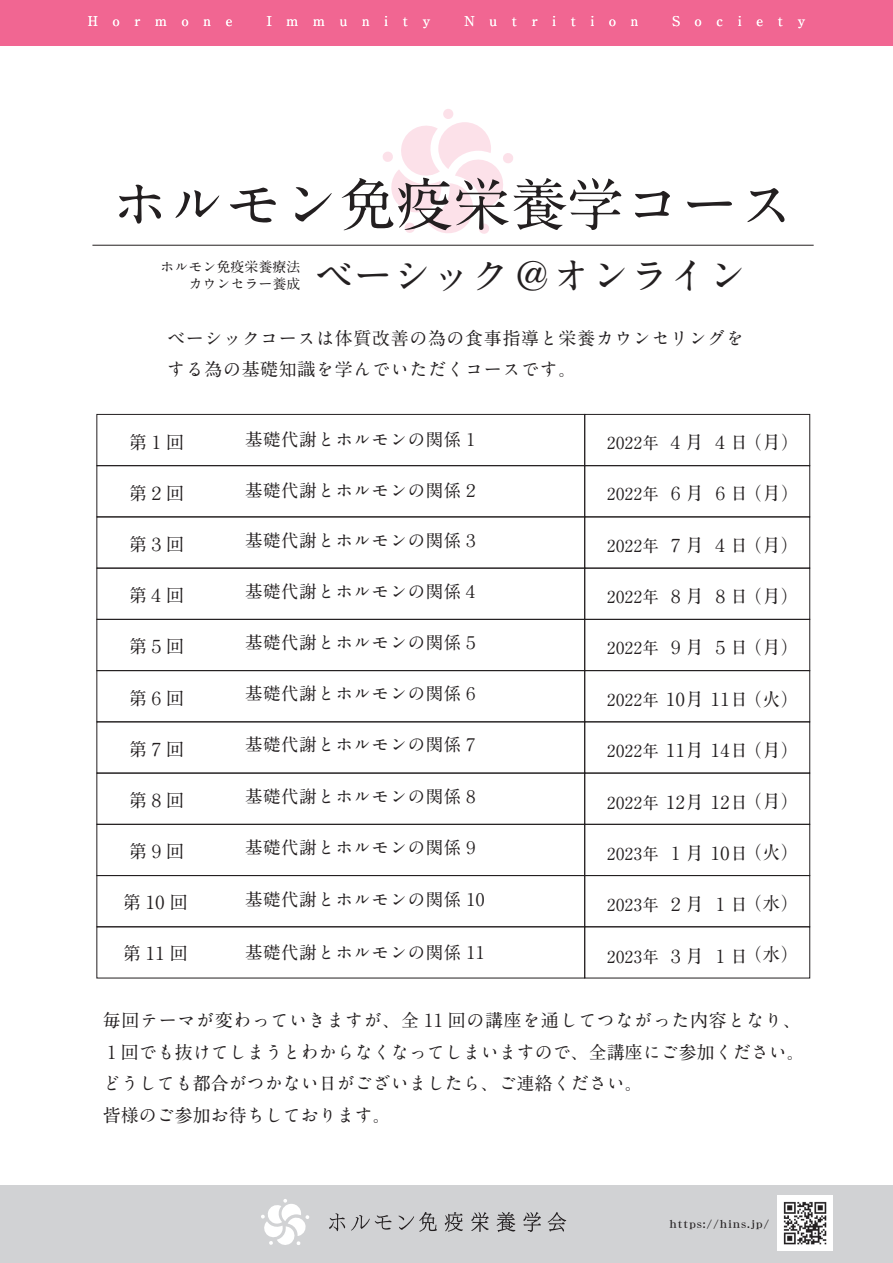
<style>
.page{position:relative;width:893px;height:1263px;background:#fff}
.page>*{position:absolute;margin:0;border:0;box-sizing:border-box;transform-origin:0 0}
.t1{font:700 57px "A1 Mincho Std";color:#231f20}
.t2{font:700 39px "A1 Mincho Std";color:#231f20}
.t3{font:700 18px/31.5px "A1 Mincho Std";letter-spacing:.035em;color:#231f20}
.t4{font:700 18px/31.5px "A1 Mincho Std";color:#231f20}
.t5{font:700 17.4px "A1 Mincho Std";letter-spacing:.035em;color:#231f20}
.t6{font:700 16.5px "A1 Mincho Std";letter-spacing:.035em;color:#231f20}
.t7{font:700 13.95px/17.5px "A1 Mincho Std";color:#231f20;text-align:right}
.t8{font:700 13.5px "A1 Mincho Std";letter-spacing:1.1em;color:#fff}
.t9{font:10.5px "DFHS Mincho W7 WINP RKSJ H";letter-spacing:.15em;color:#231f20}
.s1{font-size:16.5px}
.s2{font-size:18px}
</style>
<div class="page">
<div style="left:0;top:0;width:893px;height:46px;background:#f16692"></div>
<div style="left:0;top:1186px;width:893px;height:77px;background:#d1d2d4"></div>
<svg style="left:261px;top:1199px;width:48px;height:46px"></svg>
<svg style="left:329px;top:1213px;width:16px;height:18px"></svg>
<svg style="left:351px;top:1215px;width:40px;height:15px"></svg>
<svg style="left:398px;top:1212px;width:39px;height:20px"></svg>
<svg style="left:445px;top:1212px;width:18px;height:19px"></svg>
<svg style="left:471px;top:1212px;width:18px;height:20px"></svg>
<svg style="left:497px;top:1212px;width:18px;height:20px"></svg>
<svg style="left:523px;top:1212px;width:18px;height:20px"></svg>
<svg style="left:548px;top:1212px;width:18px;height:19px"></svg>
<img style="left:777px;top:1195px;width:55px;height:55px">
<div style="left:443px;top:109px;width:10px;height:10px;background:#fce1e9;border-radius:50%"></div>
<svg style="left:383px;top:122px;width:130px;height:112px"></svg>
<hr style="left:92px;top:245px;width:722px;height:1px;background:#231f20">
<div style="left:96px;top:773px;width:489px;height:52px;border:1px solid #231f20"></div>
<div style="left:96px;top:568px;width:489px;height:52px;border:1px solid #231f20"></div>
<div style="left:96px;top:670px;width:489px;height:52px;border:1px solid #231f20"></div>
<div style="left:584px;top:414px;width:226px;height:52px;border:1px solid #231f20"></div>
<div style="left:96px;top:414px;width:489px;height:52px;border:1px solid #231f20"></div>
<div style="left:96px;top:465px;width:489px;height:52px;border:1px solid #231f20"></div>
<div style="left:96px;top:619px;width:489px;height:52px;border:1px solid #231f20"></div>
<div style="left:584px;top:670px;width:226px;height:52px;border:1px solid #231f20"></div>
<div style="left:96px;top:875px;width:489px;height:52px;border:1px solid #231f20"></div>
<div style="left:584px;top:568px;width:226px;height:52px;border:1px solid #231f20"></div>
<div style="left:584px;top:516px;width:226px;height:52px;border:1px solid #231f20"></div>
<div style="left:584px;top:619px;width:226px;height:52px;border:1px solid #231f20"></div>
<div style="left:96px;top:926px;width:489px;height:52px;border:1px solid #231f20"></div>
<div style="left:584px;top:773px;width:226px;height:52px;border:1px solid #231f20"></div>
<div style="left:584px;top:824px;width:226px;height:52px;border:1px solid #231f20"></div>
<div style="left:584px;top:875px;width:226px;height:52px;border:1px solid #231f20"></div>
<p class="t8" style="left:88px;top:10px;width:146px">Hormone</p>
<p class="t8" style="left:267px;top:10px;width:165px">Immunity</p>
<p class="t8" style="left:464px;top:10px;width:175px">Nutrition</p>
<p class="t8" style="left:672px;top:10px;width:134px">Society</p>
<h1 class="t1" style="left:111px;top:158px;width:685px">ホルモン免疫栄養学コース</h1>
<p class="t7" style="left:160px;top:256px;width:142px">ホルモン免疫栄養療法カウンセラー養成</p>
<h2 class="t2" style="left:314px;top:243px;width:434px">ベーシック＠オンライン</h2>
<p class="t3" style="left:167px;top:320px;width:578px">ベーシックコースは体質改善の為の食事指導と栄養カウンセリングをする為の基礎知識を学んでいただくコースです。</p>
<p class="t5" style="left:245px;top:426px;width:236px">基礎代謝とホルモンの関係１</p>
<p class="t5" style="left:245px;top:476px;width:236px">基礎代謝とホルモンの関係２</p>
<p class="t5" style="left:245px;top:526px;width:236px">基礎代謝とホルモンの関係３</p>
<p class="t5" style="left:245px;top:577px;width:236px">基礎代謝とホルモンの関係４</p>
<p class="t5" style="left:245px;top:628px;width:236px">基礎代謝とホルモンの関係５</p>
<p class="t5" style="left:245px;top:679px;width:236px">基礎代謝とホルモンの関係６</p>
<p class="t5" style="left:245px;top:730px;width:236px">基礎代謝とホルモンの関係７</p>
<p class="t5" style="left:245px;top:782px;width:236px">基礎代謝とホルモンの関係８</p>
<p class="t5" style="left:245px;top:834px;width:236px">基礎代謝とホルモンの関係９</p>
<p class="t5" style="left:245px;top:886px;width:241px">基礎代謝とホルモンの関係 10</p>
<p class="t5" style="left:245px;top:938px;width:241px">基礎代謝とホルモンの関係 11</p>
<p class="t3" style="left:744px;top:424px;width:57px">（月）</p>
<p class="t3" style="left:607px;top:475px;width:193px"><span class="s1">2022年</span>６月６日（月）</p>
<p class="t3" style="left:607px;top:527px;width:193px"><span class="s1">2022年</span>７月４日（月）</p>
<p class="t3" style="left:607px;top:578px;width:193px"><span class="s1">2022年</span>８月８日（月）</p>
<p class="t3" style="left:607px;top:629px;width:193px"><span class="s1">2022年</span>９月５日（月）</p>
<p class="t3" style="left:607px;top:681px;width:193px"><span class="s1">2022年</span> 10月 11日（火）</p>
<p class="t3" style="left:744px;top:732px;width:57px">（月）</p>
<p class="t3" style="left:744px;top:783px;width:57px">（月）</p>
<p class="t3" style="left:744px;top:834px;width:57px">（火）</p>
<p class="t3" style="left:744px;top:885px;width:57px">（水）</p>
<p class="t3" style="left:744px;top:936px;width:57px">（水）</p>
<p class="t3" style="left:129px;top:424px;width:57px">第１回</p>
<p class="t6" style="left:607px;top:429px;width:142px">2022年<span class="s2">４月４日</span></p>
<p class="t3" style="left:129px;top:475px;width:57px">第２回</p>
<p class="t3" style="left:129px;top:526px;width:57px">第３回</p>
<p class="t3" style="left:129px;top:577px;width:57px">第４回</p>
<p class="t3" style="left:129px;top:628px;width:57px">第５回</p>
<p class="t3" style="left:129px;top:680px;width:57px">第６回</p>
<p class="t3" style="left:129px;top:731px;width:57px">第７回</p>
<p class="t3" style="left:129px;top:782px;width:57px">第８回</p>
<p class="t3" style="left:129px;top:833px;width:57px">第９回</p>
<p class="t3" style="left:123px;top:884px;width:66px">第10回</p>
<p class="t3" style="left:123px;top:935px;width:66px">第11回</p>
<p class="t3" style="left:607px;top:732px;width:142px"><span class="s1">2022年</span> 11月 14日</p>
<p class="t3" style="left:607px;top:783px;width:142px"><span class="s1">2022年</span> 12月 12日</p>
<p class="t6" style="left:607px;top:840px;width:142px">2023年<span class="s2">１月 10日</span></p>
<p class="t6" style="left:607px;top:892px;width:142px">2023年<span class="s2">２月１日</span></p>
<p class="t6" style="left:607px;top:943px;width:142px">2023年<span class="s2">３月１日</span></p>
<p class="t4" style="left:103px;top:1002px;width:704px">毎回テーマが変わっていきますが、全 11 回の講座を通してつながった内容となり、１回でも抜けてしまうとわからなくなってしまいますので、全講座にご参加ください。どうしても都合がつかない日がございましたら、ご連絡ください。<br>皆様のご参加お待ちしております。</p>
<p class="t9" style="left:670px;top:1219px;width:101px">https://hins.jp/</p>
</div>
